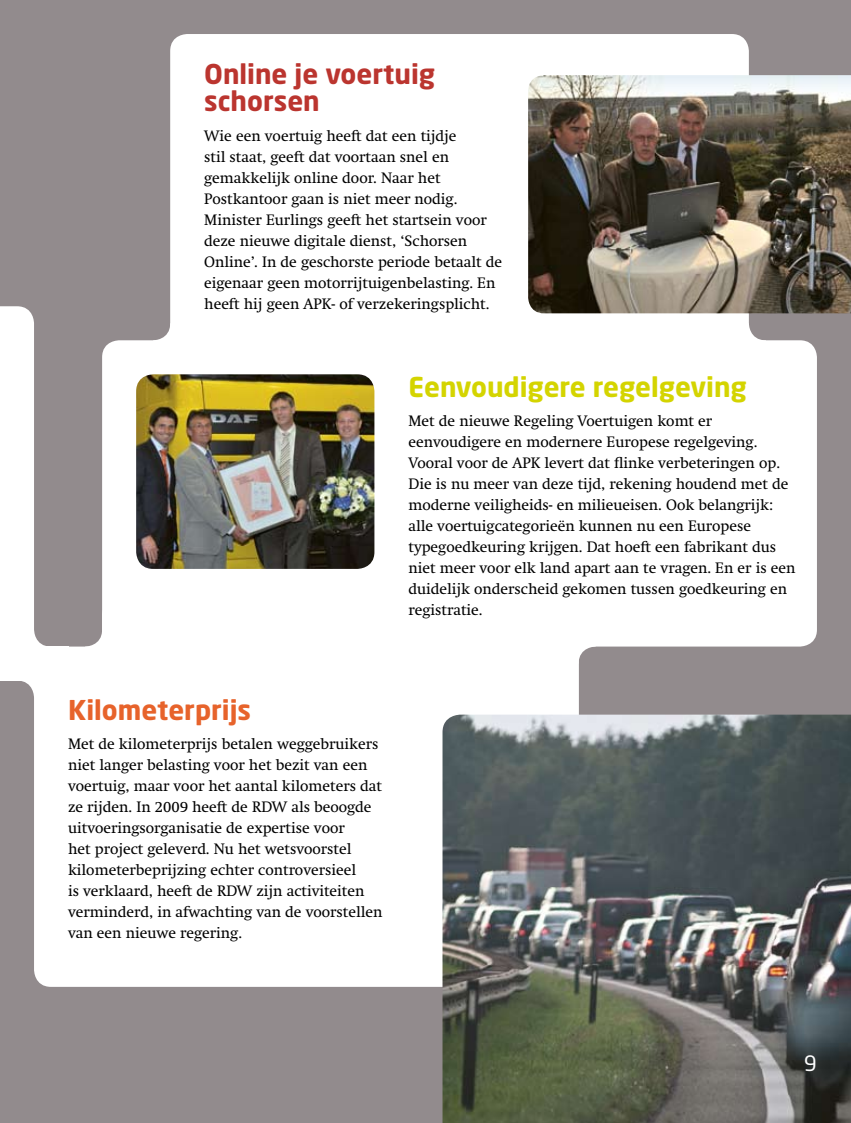
<style>
.page{position:relative;width:851px;height:1123px;background:#fff}
.page>*{position:absolute;margin:0;border:0;box-sizing:border-box;transform-origin:0 0}
.t1{font:700 27px/27px "Neo Sans";color:#bb352f}
.t2{font:700 27px "Neo Sans";color:#d4d400}
.t3{font:700 27px "Neo Sans";color:#e7632b}
.t4{font:21px "Neo Sans";color:#fff}
.t5{font:15px/21px "Swift";color:#000}
</style>
<div class="page">
<div style="left:0;top:0;width:850px;height:1123px;background:#928b8d"></div>
<div style="left:102px;top:340px;width:714px;height:306px;background:#fff;border-radius:17px"></div>
<div style="left:170px;top:34px;width:578px;height:323px;background:#fff;border-radius:17px"></div>
<div style="left:34px;top:646px;width:544px;height:340px;background:#fff;border-radius:17px"></div>
<svg style="left:574px;top:646px;width:21px;height:17px"></svg>
<svg style="left:748px;top:323px;width:14px;height:17px"></svg>
<svg style="left:153px;top:327px;width:17px;height:14px"></svg>
<svg style="left:85px;top:632px;width:21px;height:15px"></svg>
<svg style="left:0;top:306px;width:46px;height:390px"></svg>
<div style="left:0;top:646px;width:68px;height:34px;background:#fff"></div>
<img style="left:136px;top:374px;width:238px;height:195px">
<img style="left:442px;top:714px;width:408px;height:409px">
<img style="left:528px;top:75px;width:322px;height:238px">
<h1 class="t1" style="left:204px;top:60px;width:232px">Online je voertuig schorsen</h1>
<p class="t5" style="left:204px;top:125px;width:299px">Wie een voertuig heeft dat een tijdje<br>stil staat, geeft dat voortaan snel en gemakkelijk online door. Naar het Postkantoor gaan is niet meer nodig.<br>Minister Eurlings geeft het startsein voor deze nieuwe digitale dienst, ‘Schorsen Online’. In de geschorste periode betaalt de eigenaar geen motorrijtuigenbelasting. En heeft hij geen APK- of verzekeringsplicht.</p>
<h1 class="t2" style="left:408px;top:369px;width:340px">Eenvoudigere regelgeving</h1>
<p class="t5" style="left:408px;top:410px;width:388px">Met de nieuwe Regeling Voertuigen komt er eenvoudigere en modernere Europese regelgeving.<br>Vooral voor de APK levert dat flinke verbeteringen op.<br>Die is nu meer van deze tijd, rekening houdend met de moderne veiligheids- en milieueisen. Ook belangrijk: alle voertuigcategorieën kunnen nu een Europese typegoedkeuring krijgen. Dat hoeft een fabrikant dus niet meer voor elk land apart aan te vragen. En er is een duidelijk onderscheid gekomen tussen goedkeuring en registratie.</p>
<h1 class="t3" style="left:68px;top:692px;width:184px">Kilometerprijs</h1>
<p class="t5" style="left:68px;top:734px;width:316px">Met de kilometerprijs betalen weggebruikers niet langer belasting voor het bezit van een voertuig, maar voor het aantal kilometers dat ze rijden. In 2009 heeft de RDW als beoogde uitvoeringsorganisatie de expertise voor<br>het project geleverd. Nu het wetsvoorstel kilometerbeprijzing echter controversieel<br>is verklaard, heeft de RDW zijn activiteiten verminderd, in afwachting van de voorstellen van een nieuwe regering.</p>
<h2 class="t4" style="left:804px;top:1050px;width:14px">9</h2>
</div>
